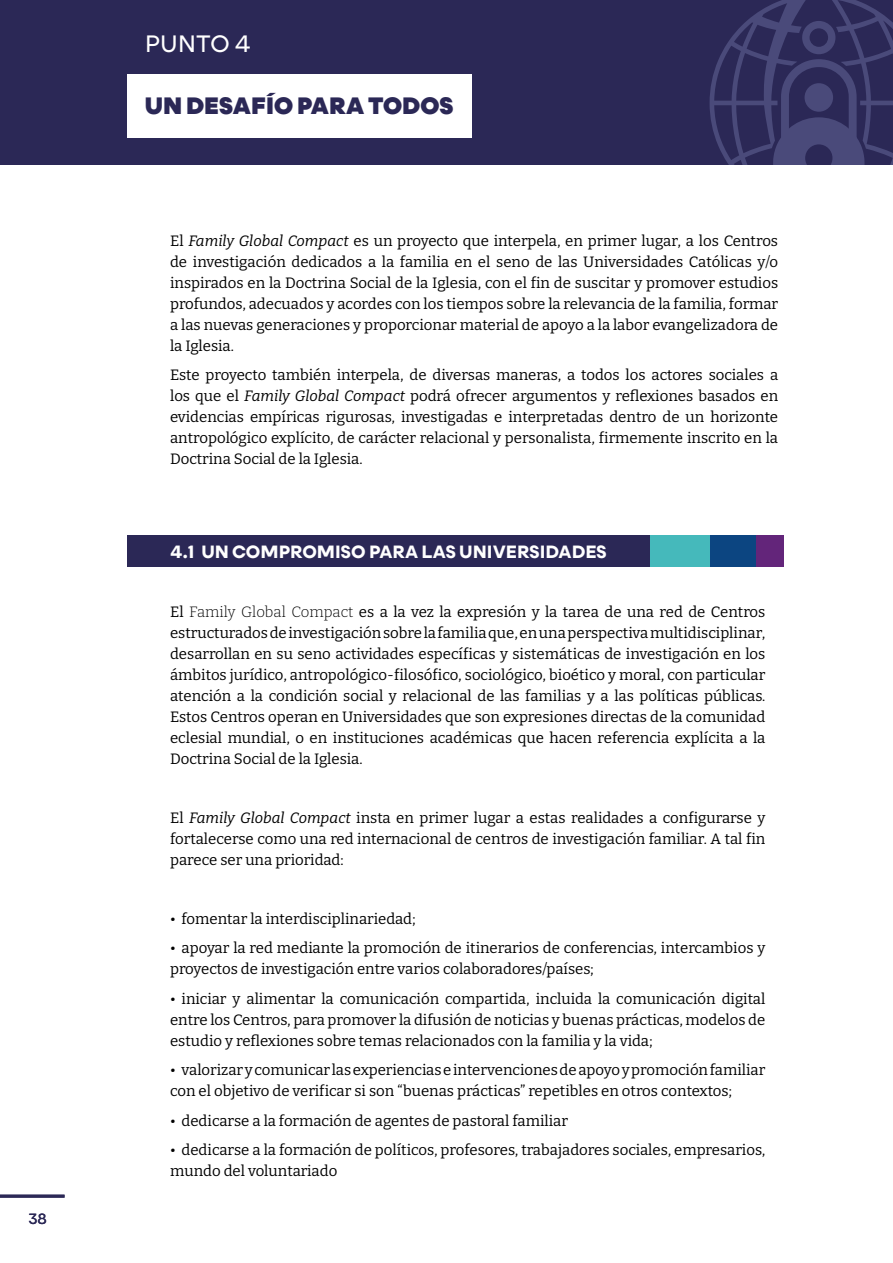
<style>
.page{position:relative;width:893px;height:1263px;background:#fff}
.page>*{position:absolute;margin:0;border:0;box-sizing:border-box;transform-origin:0 0}
.t1{font:900 24px "Uto";color:#2b2856}
.t2{font:24px "Uto";color:#fff}
.t3{font:700 18px "Uto";color:#fff}
.t4{font:100 15px/21px "Bitter";color:#000;text-align:justify}
.t5{font:15px "Uto";color:#2b2856}
.s1{font-style:italic}
</style>
<div class="page">
<div style="left:128px;top:535px;width:523px;height:32px;background:#2b2856"></div>
<div style="left:0;top:0;width:893px;height:164px;background:#2b2856"></div>
<svg style="left:710px;top:0;width:183px;height:164px"></svg>
<div style="left:128px;top:74px;width:344px;height:64px;background:#fff"></div>
<div style="left:651px;top:535px;width:59px;height:32px;background:#45b9bb"></div>
<div style="left:710px;top:535px;width:46px;height:32px;background:#0c4581"></div>
<div style="left:756px;top:535px;width:27px;height:32px;background:#63257a"></div>
<hr style="left:0;top:1194px;width:65px;height:3px;background:#2b2856">
<hr style="left:0;top:1195px;width:65px;height:3px;background:#2b2856">
<p class="t5" style="left:29px;top:1209px;width:19px">38</p>
<h1 class="t2" style="left:145px;top:27px;width:108px">PUNTO 4</h1>
<h1 class="t1" style="left:145px;top:89px;width:310px">UN DESAFÍO PARA TODOS</h1>
<p class="t4" style="left:170px;top:230px;width:610px">El <span class="s1">Family Global Compact</span> es un proyecto que interpela, en primer lugar, a los Centros de investigación dedicados a la familia en el seno de las Universidades Católicas y/o inspirados en la Doctrina Social de la Iglesia, con el fin de suscitar y promover estudios profundos, adecuados y acordes con los tiempos sobre la relevancia de la familia, formar a las nuevas generaciones y proporcionar material de apoyo a la labor evangelizadora de la Iglesia.</p>
<p class="t4" style="left:170px;top:364px;width:610px">Este proyecto también interpela, de diversas maneras, a todos los actores sociales a los que el <span class="s1">Family Global Compact</span> podrá ofrecer argumentos y reflexiones basados en evidencias empíricas rigurosas, investigadas e interpretadas dentro de un horizonte antropológico explícito, de carácter relacional y personalista, firmemente inscrito en la Doctrina Social de la Iglesia.</p>
<p class="t3" style="left:170px;top:539px;width:438px">4.1 UN COMPROMISO PARA LAS UNIVERSIDADES</p>
<p class="t4" style="left:170px;top:600px;width:597px">El Family Global Compact es a la vez la expresión y la tarea de una red de Centros estructurados de investigación sobre la familia que, en una perspectiva multidisciplinar, desarrollan en su seno actividades específicas y sistemáticas de investigación en los ámbitos jurídico, antropológico-filosófico, sociológico, bioético y moral, con particular atención a la condición social y relacional de las familias y a las políticas públicas.<br>Estos Centros operan en Universidades que son expresiones directas de la comunidad eclesial mundial, o en instituciones académicas que hacen referencia explícita a la Doctrina Social de la Iglesia.</p>
<p class="t4" style="left:170px;top:806px;width:597px">El <span class="s1">Family Global Compact</span> insta en primer lugar a estas realidades a configurarse y fortalecerse como una red internacional de centros de investigación familiar. A tal fin parece ser una prioridad:</p>
<p class="t4" style="left:170px;top:907px;width:247px">• fomentar la interdisciplinariedad;</p>
<p class="t4" style="left:170px;top:937px;width:597px">• apoyar la red mediante la promoción de itinerarios de conferencias, intercambios y proyectos de investigación entre varios colaboradores/países;</p>
<p class="t4" style="left:170px;top:987px;width:597px">• iniciar y alimentar la comunicación compartida, incluida la comunicación digital entre los Centros, para promover la difusión de noticias y buenas prácticas, modelos de estudio y reflexiones sobre temas relacionados con la familia y la vida;</p>
<p class="t4" style="left:170px;top:1059px;width:597px">• valorizar y comunicar las experiencias e intervenciones de apoyo y promoción familiar con el objetivo de verificar si son “buenas prácticas” repetibles en otros contextos;</p>
<p class="t4" style="left:170px;top:1109px;width:399px">• dedicarse a la formación de agentes de pastoral familiar</p>
<p class="t4" style="left:170px;top:1139px;width:597px">• dedicarse a la formación de políticos, profesores, trabajadores sociales, empresarios, mundo del voluntariado</p>
</div>
